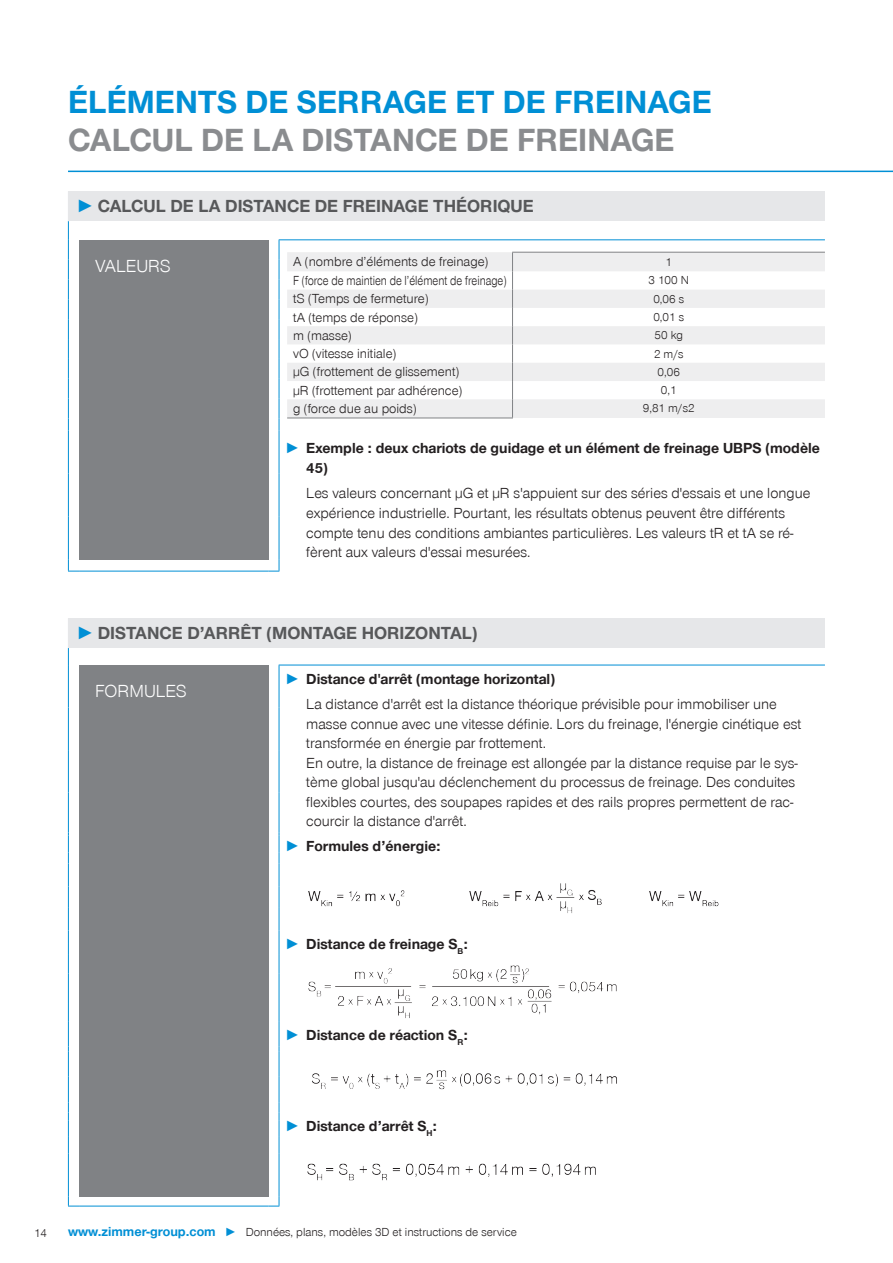
<style>
.page{position:relative;width:893px;height:1263px;background:#fff}
.page>*{position:absolute;margin:0;border:0;box-sizing:border-box;transform-origin:0 0}
.CB_AF_Headline_22_25{font:700 33px/37.5px "Zimmer Group Sans Global";color:#008fd5}
.t1{font:700 18px "Zimmer Group Sans Global";color:#57585a}
.CB_AF_Überschrift_Infobox{font:300 18px "Zimmer Group Sans Global";color:#fff}
.CB_AF_Prodvort_Body{font:300 15px/19.5px "Zimmer Group Sans Global";color:#231f20}
.t2{font:700 15px/19.5px "Zimmer Group Sans Global";color:#231f20}
.CB_AF_Tabellentext_Infobox{font:300 13.5px "Zimmer Group Sans Global";color:#231f20}
.CB_AF_Tabellentext_Infobox-2{font:300 13.5px "Zimmer Group Sans Global";color:#231f20;scale:.84 1}
.CB_AF_Seitenzahl_links{font:300 12px "Zimmer Group Sans Global";color:#231f20}
.CB_AF_Tabellentext_Werte{font:300 12px "Zimmer Group Sans Global";color:#231f20}
.s1{color:#8a8c8f}
.s2{font-family:"Zimmer Group Sans";color:#008fd5}
.s3{color:#008fd5}
.s4{font-weight:700;font-size:13.5px;color:#008fd5}
</style>
<div class="page">
<hr style="left:68px;top:171px;width:825px;height:1px;background:#008fd5">
<div style="left:68px;top:191px;width:757px;height:30px;background:#e6e7e9"></div>
<div style="left:79px;top:240px;width:189px;height:319px;background:#808285"></div>
<svg style="left:68px;top:221px;width:1px;height:209px"></svg>
<hr style="left:68px;top:430px;width:1px;height:43px;background:#008fd5">
<hr style="left:68px;top:473px;width:1px;height:43px;background:#008fd5">
<hr style="left:68px;top:516px;width:1px;height:43px;background:#008fd5">
<hr style="left:279px;top:239px;width:546px;height:1px;background:#008fd5">
<svg style="left:279px;top:240px;width:1px;height:190px"></svg>
<hr style="left:279px;top:430px;width:1px;height:43px;background:#008fd5">
<hr style="left:279px;top:473px;width:1px;height:43px;background:#008fd5">
<hr style="left:279px;top:516px;width:1px;height:43px;background:#008fd5">
<svg style="left:68px;top:559px;width:11px;height:13px"></svg>
<hr style="left:79px;top:571px;width:189px;height:1px;background:#008fd5">
<svg style="left:268px;top:559px;width:12px;height:13px"></svg>
<svg style="left:287px;top:252px;width:538px;height:166px;fill:#eeeeef"></svg>
<hr style="left:512px;top:252px;width:313px;height:1px;background:#808285">
<svg style="left:512px;top:253px;width:1px;height:165px"></svg>
<hr style="left:287px;top:418px;width:226px;height:1px;background:#808285">
<div style="left:68px;top:618px;width:757px;height:30px;background:#e6e7e9"></div>
<div style="left:79px;top:665px;width:189px;height:532px;background:#808285"></div>
<svg style="left:68px;top:648px;width:1px;height:17px"></svg>
<hr style="left:68px;top:665px;width:1px;height:42px;background:#008fd5">
<hr style="left:68px;top:707px;width:1px;height:43px;background:#008fd5">
<hr style="left:68px;top:750px;width:1px;height:43px;background:#008fd5">
<hr style="left:68px;top:793px;width:1px;height:39px;background:#008fd5">
<svg style="left:68px;top:832px;width:1px;height:141px"></svg>
<hr style="left:68px;top:973px;width:1px;height:30px;background:#008fd5">
<svg style="left:68px;top:1003px;width:1px;height:151px"></svg>
<hr style="left:68px;top:1154px;width:1px;height:43px;background:#008fd5">
<svg style="left:68px;top:1197px;width:11px;height:10px"></svg>
<hr style="left:79px;top:1206px;width:189px;height:1px;background:#008fd5">
<svg style="left:268px;top:1197px;width:12px;height:10px"></svg>
<hr style="left:279px;top:665px;width:546px;height:1px;background:#008fd5">
<hr style="left:279px;top:665px;width:1px;height:42px;background:#008fd5">
<hr style="left:279px;top:707px;width:1px;height:43px;background:#008fd5">
<hr style="left:279px;top:750px;width:1px;height:43px;background:#008fd5">
<hr style="left:279px;top:793px;width:1px;height:39px;background:#008fd5">
<svg style="left:279px;top:832px;width:1px;height:141px"></svg>
<hr style="left:279px;top:973px;width:1px;height:30px;background:#008fd5">
<svg style="left:279px;top:1003px;width:1px;height:151px"></svg>
<hr style="left:279px;top:1154px;width:1px;height:43px;background:#008fd5">
<img style="left:308px;top:883px;width:411px;height:30px">
<img style="left:308px;top:965px;width:309px;height:53px">
<img style="left:312px;top:1070px;width:305px;height:20px">
<img style="left:307px;top:1163px;width:289px;height:18px">
<p class="CB_AF_Headline_22_25" style="left:68px;top:83px;width:645px">ÉLÉMENTS DE SERRAGE ET DE FREINAGE<br><span class="s1">CALCUL DE LA DISTANCE DE FREINAGE</span></p>
<p class="t1" style="left:77px;top:195px;width:459px"><span class="s2">►</span> CALCUL DE LA DISTANCE DE FREINAGE THÉORIQUE</p>
<p class="CB_AF_Überschrift_Infobox" style="left:95px;top:255px;width:77px">VALEURS</p>
<p class="CB_AF_Tabellentext_Infobox" style="left:293px;top:254px;width:197px">A (nombre d’éléments de freinage)</p>
<p class="CB_AF_Tabellentext_Werte" style="left:665px;top:255px;width:8px">1</p>
<p class="CB_AF_Tabellentext_Infobox-2" style="left:293px;top:272px;width:255px">F (force de maintien de l’élément de freinage)</p>
<p class="CB_AF_Tabellentext_Werte" style="left:648px;top:273px;width:42px">3 100 N</p>
<p class="CB_AF_Tabellentext_Infobox" style="left:293px;top:291px;width:137px">tS (Temps de fermeture)</p>
<p class="CB_AF_Tabellentext_Werte" style="left:653px;top:292px;width:32px">0,06 s</p>
<p class="CB_AF_Tabellentext_Infobox" style="left:293px;top:309px;width:126px">tA (temps de réponse)</p>
<p class="CB_AF_Tabellentext_Werte" style="left:653px;top:310px;width:32px">0,01 s</p>
<p class="CB_AF_Tabellentext_Infobox" style="left:293px;top:327px;width:60px">m (masse)</p>
<p class="CB_AF_Tabellentext_Werte" style="left:655px;top:328px;width:30px">50 kg</p>
<p class="CB_AF_Tabellentext_Infobox" style="left:293px;top:346px;width:105px">vO (vitesse initiale)</p>
<p class="CB_AF_Tabellentext_Werte" style="left:654px;top:346px;width:31px">2 m/s</p>
<p class="CB_AF_Tabellentext_Infobox" style="left:293px;top:364px;width:168px">µG (frottement de glissement)</p>
<p class="CB_AF_Tabellentext_Werte" style="left:658px;top:365px;width:24px">0,06</p>
<p class="CB_AF_Tabellentext_Infobox" style="left:293px;top:382px;width:171px">µR (frottement par adhérence)</p>
<p class="CB_AF_Tabellentext_Werte" style="left:661px;top:383px;width:17px">0,1</p>
<p class="CB_AF_Tabellentext_Infobox" style="left:293px;top:400px;width:125px">g (force due au poids)</p>
<p class="CB_AF_Tabellentext_Werte" style="left:643px;top:401px;width:53px">9,81 m/s2</p>
<p class="t2" style="left:306px;top:438px;width:515px;text-indent:-21px"><span class="s2">►</span> Exemple : deux chariots de guidage et un élément de freinage UBPS (modèle<br>45)</p>
<p class="CB_AF_Prodvort_Body" style="left:306px;top:484px;width:506px">Les valeurs concernant µG et µR s'appuient sur des séries d'essais et une longue expérience industrielle. Pourtant, les résultats obtenus peuvent être différents compte tenu des conditions ambiantes particulières. Les valeurs tR et tA se ré&shy;fèrent aux valeurs d'essai mesurées.</p>
<p class="t1" style="left:77px;top:622px;width:403px"><span class="s2">►</span> DISTANCE D’ARRÊT (MONTAGE HORIZONTAL)</p>
<p class="CB_AF_Überschrift_Infobox" style="left:95px;top:681px;width:93px">FORMULES</p>
<p class="t2" style="left:285px;top:669px;width:271px"><span class="s2">►</span> Distance d'arrêt (montage horizontal)</p>
<p class="CB_AF_Prodvort_Body" style="left:306px;top:694px;width:497px">La distance d'arrêt est la distance théorique prévisible pour immobiliser une masse connue avec une vitesse définie. Lors du freinage, l'énergie cinétique est transformée en énergie par frottement.<br>En outre, la distance de freinage est allongée par la distance requise par le sys&shy;tème global jusqu'au déclenchement du processus de freinage. Des conduites flexibles courtes, des soupapes rapides et des rails propres permettent de rac&shy;courcir la distance d'arrêt.</p>
<p class="t2" style="left:285px;top:836px;width:157px"><span class="s3">►</span> Formules d’énergie:</p>
<p class="t2" style="left:285px;top:934px;width:184px"><span class="s3">►</span> Distance de freinage S<sub>B</sub>:</p>
<p class="t2" style="left:285px;top:1025px;width:184px"><span class="s3">►</span> Distance de réaction S<sub>R</sub>:</p>
<p class="t2" style="left:285px;top:1116px;width:154px"><span class="s3">►</span> Distance d’arrêt S<sub>H</sub>:</p>
<p class="CB_AF_Seitenzahl_links" style="left:34px;top:1226px;width:15px">14</p>
<p class="CB_AF_Seitenzahl_links" style="left:68px;top:1225px;width:450px"><span class="s4">www.zimmer-group.com</span> <span class="s3">►</span> Données, plans, modèles 3D et instructions de service</p>
</div>
